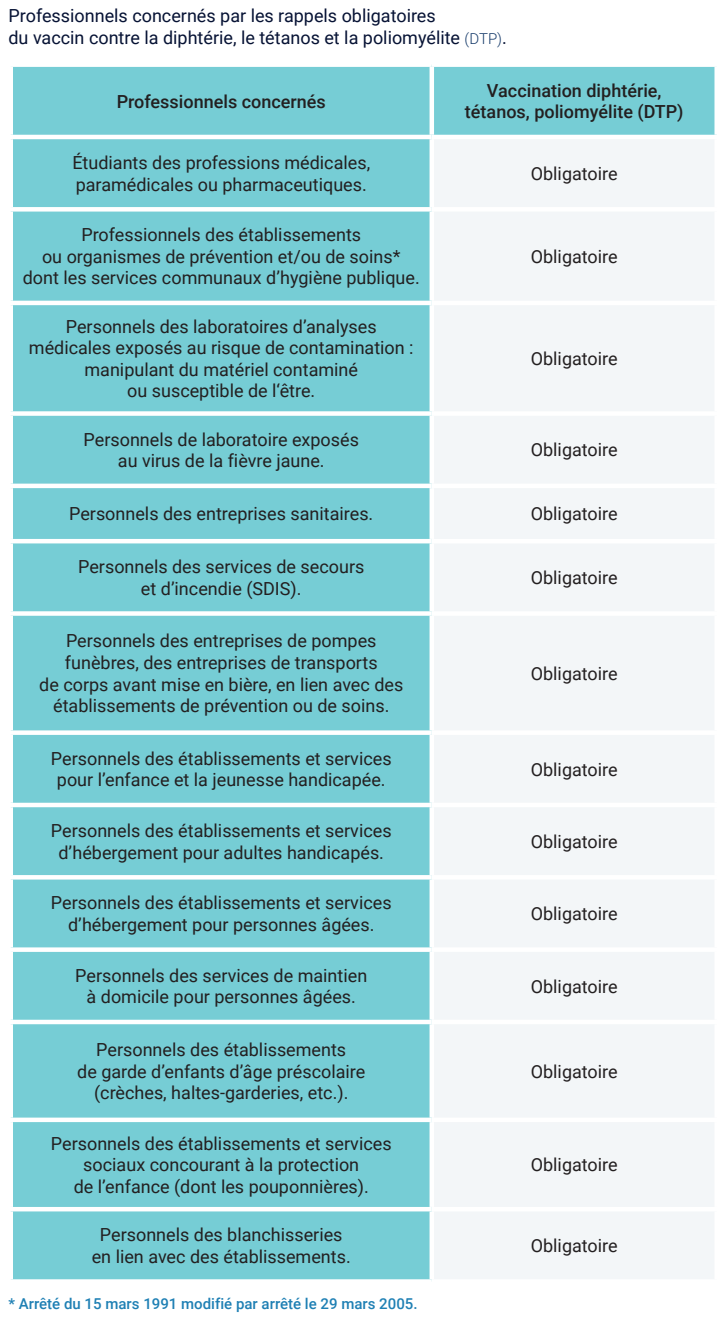
<style>
.page{position:relative;width:723px;height:1319px;background:#fff}
.page>*{position:absolute;margin:0;border:0;box-sizing:border-box;transform-origin:0 0}
.t1{font:18px/21.6px "Roboto";color:#231f20;text-align:center}
.t2{font:18px/21.6px "Roboto";color:#061234}
.t3{font:500 18px/21.6px "Roboto";color:#231f20;text-align:center}
.t4{font:500 15px "Roboto";color:#1f80b4}
.s1{font-weight:300;font-size:15px;color:#183c6b}
</style>
<div class="page">
<div style="left:13px;top:67px;width:701px;height:1211px;background:#76cdd5"></div>
<div style="left:434px;top:139px;width:280px;height:1139px;background:#f3f6f8"></div>
<div style="left:429px;top:67px;width:5px;height:68px;background:#fff"></div>
<hr style="left:9px;top:135px;width:423px;height:4px;background:#fff">
<hr style="left:432px;top:135px;width:287px;height:4px;background:#fff">
<div style="left:429px;top:139px;width:5px;height:68px;background:#fff"></div>
<hr style="left:9px;top:207px;width:423px;height:4px;background:#fff">
<hr style="left:432px;top:207px;width:287px;height:4px;background:#fff">
<div style="left:429px;top:211px;width:5px;height:89px;background:#fff"></div>
<div style="left:9px;top:300px;width:423px;height:5px;background:#fff"></div>
<div style="left:432px;top:300px;width:287px;height:5px;background:#fff"></div>
<div style="left:429px;top:305px;width:5px;height:106px;background:#fff"></div>
<div style="left:9px;top:411px;width:423px;height:5px;background:#fff"></div>
<div style="left:432px;top:411px;width:287px;height:5px;background:#fff"></div>
<div style="left:429px;top:416px;width:5px;height:67px;background:#fff"></div>
<div style="left:9px;top:483px;width:423px;height:5px;background:#fff"></div>
<div style="left:432px;top:483px;width:287px;height:5px;background:#fff"></div>
<div style="left:429px;top:488px;width:5px;height:51px;background:#fff"></div>
<hr style="left:9px;top:539px;width:423px;height:4px;background:#fff">
<hr style="left:432px;top:539px;width:287px;height:4px;background:#fff">
<div style="left:429px;top:543px;width:5px;height:68px;background:#fff"></div>
<svg style="left:11px;top:611px;width:421px;height:4px"></svg>
<hr style="left:432px;top:611px;width:287px;height:4px;background:#fff">
<div style="left:429px;top:615px;width:5px;height:115px;background:#fff"></div>
<svg style="left:11px;top:730px;width:421px;height:4px"></svg>
<hr style="left:432px;top:730px;width:287px;height:4px;background:#fff">
<div style="left:429px;top:734px;width:5px;height:68px;background:#fff"></div>
<div style="left:9px;top:802px;width:423px;height:5px;background:#fff"></div>
<div style="left:432px;top:802px;width:287px;height:5px;background:#fff"></div>
<div style="left:429px;top:807px;width:5px;height:67px;background:#fff"></div>
<div style="left:9px;top:874px;width:423px;height:5px;background:#fff"></div>
<div style="left:432px;top:874px;width:287px;height:5px;background:#fff"></div>
<div style="left:429px;top:879px;width:5px;height:68px;background:#fff"></div>
<svg style="left:11px;top:947px;width:421px;height:4px"></svg>
<hr style="left:432px;top:947px;width:287px;height:4px;background:#fff">
<div style="left:429px;top:951px;width:5px;height:68px;background:#fff"></div>
<div style="left:9px;top:1019px;width:423px;height:5px;background:#fff"></div>
<div style="left:432px;top:1019px;width:287px;height:5px;background:#fff"></div>
<div style="left:429px;top:1024px;width:5px;height:93px;background:#fff"></div>
<svg style="left:11px;top:1117px;width:421px;height:4px"></svg>
<hr style="left:432px;top:1117px;width:287px;height:4px;background:#fff">
<div style="left:429px;top:1121px;width:5px;height:85px;background:#fff"></div>
<div style="left:9px;top:1206px;width:423px;height:5px;background:#fff"></div>
<div style="left:432px;top:1206px;width:287px;height:5px;background:#fff"></div>
<div style="left:429px;top:1211px;width:5px;height:67px;background:#fff"></div>
<svg style="left:11px;top:1278px;width:421px;height:3px"></svg>
<p class="t2" style="left:9px;top:5px;width:500px">Professionnels concernés par les rappels obligatoires<br>du vaccin contre la diphtérie, le tétanos et la poliomyélite <span class="s1">(DTP)</span>.</p>
<p class="t3" style="left:117px;top:91px;width:211px">Professionnels concernés</p>
<p class="t3" style="left:465px;top:80px;width:220px">Vaccination diphtérie, tétanos, poliomyélite (DTP)</p>
<p class="t1" style="left:72px;top:152px;width:299px;text-align:left">Étudiants des professions médicales, paramédicales ou pharmaceutiques.</p>
<p class="t1" style="left:531px;top:163px;width:88px">Obligatoire</p>
<p class="t1" style="left:23px;top:224px;width:398px">Professionnels des établissements<br>ou organismes de prévention et/ou de soins* dont les services communaux d’hygiène publique.</p>
<p class="t1" style="left:29px;top:315px;width:386px">Personnels des laboratoires d’analyses médicales exposés au risque de contamination : manipulant du matériel contaminé<br>ou susceptible de l‘être.</p>
<p class="t1" style="left:531px;top:246px;width:88px">Obligatoire</p>
<p class="t1" style="left:531px;top:348px;width:88px">Obligatoire</p>
<p class="t1" style="left:84px;top:428px;width:277px">Personnels de laboratoire exposés au virus de la fièvre jaune.</p>
<p class="t1" style="left:531px;top:439px;width:88px">Obligatoire</p>
<p class="t1" style="left:69px;top:503px;width:306px">Personnels des entreprises sanitaires.</p>
<p class="t1" style="left:531px;top:503px;width:88px">Obligatoire</p>
<p class="t1" style="left:78px;top:556px;width:288px">Personnels des services de secours et d’incendie (SDIS).</p>
<p class="t1" style="left:531px;top:567px;width:88px">Obligatoire</p>
<p class="t1" style="left:39px;top:630px;width:366px">Personnels des entreprises de pompes funèbres, des entreprises de transports<br>de corps avant mise en bière, en lien avec des établissements de prévention ou de soins.</p>
<p class="t1" style="left:531px;top:662px;width:88px">Obligatoire</p>
<p class="t1" style="left:51px;top:747px;width:342px">Personnels des établissements et services pour l’enfance et la jeunesse handicapée.</p>
<p class="t1" style="left:531px;top:758px;width:88px">Obligatoire</p>
<p class="t1" style="left:51px;top:820px;width:342px">Personnels des établissements et services d’hébergement pour adultes handicapés.</p>
<p class="t1" style="left:531px;top:830px;width:88px">Obligatoire</p>
<p class="t1" style="left:51px;top:892px;width:342px">Personnels des établissements et services d’hébergement pour personnes âgées.</p>
<p class="t1" style="left:531px;top:903px;width:88px">Obligatoire</p>
<p class="t1" style="left:75px;top:964px;width:293px">Personnels des services de maintien à domicile pour personnes âgées.</p>
<p class="t1" style="left:531px;top:975px;width:88px">Obligatoire</p>
<p class="t1" style="left:77px;top:1038px;width:290px">Personnels des établissements<br>de garde d’enfants d’âge préscolaire (crèches, haltes-garderies, etc.).</p>
<p class="t1" style="left:531px;top:1060px;width:88px">Obligatoire</p>
<p class="t1" style="left:51px;top:1132px;width:342px">Personnels des établissements et services sociaux concourant à la protection<br>de l’enfance (dont les pouponnières).</p>
<p class="t1" style="left:531px;top:1154px;width:88px">Obligatoire</p>
<p class="t1" style="left:92px;top:1224px;width:260px">Personnels des blanchisseries en lien avec des établissements.</p>
<p class="t1" style="left:531px;top:1234px;width:88px">Obligatoire</p>
<p class="t4" style="left:9px;top:1294px;width:410px">* Arrêté du 15 mars 1991 modifié par arrêté le 29 mars 2005.</p>
</div>
